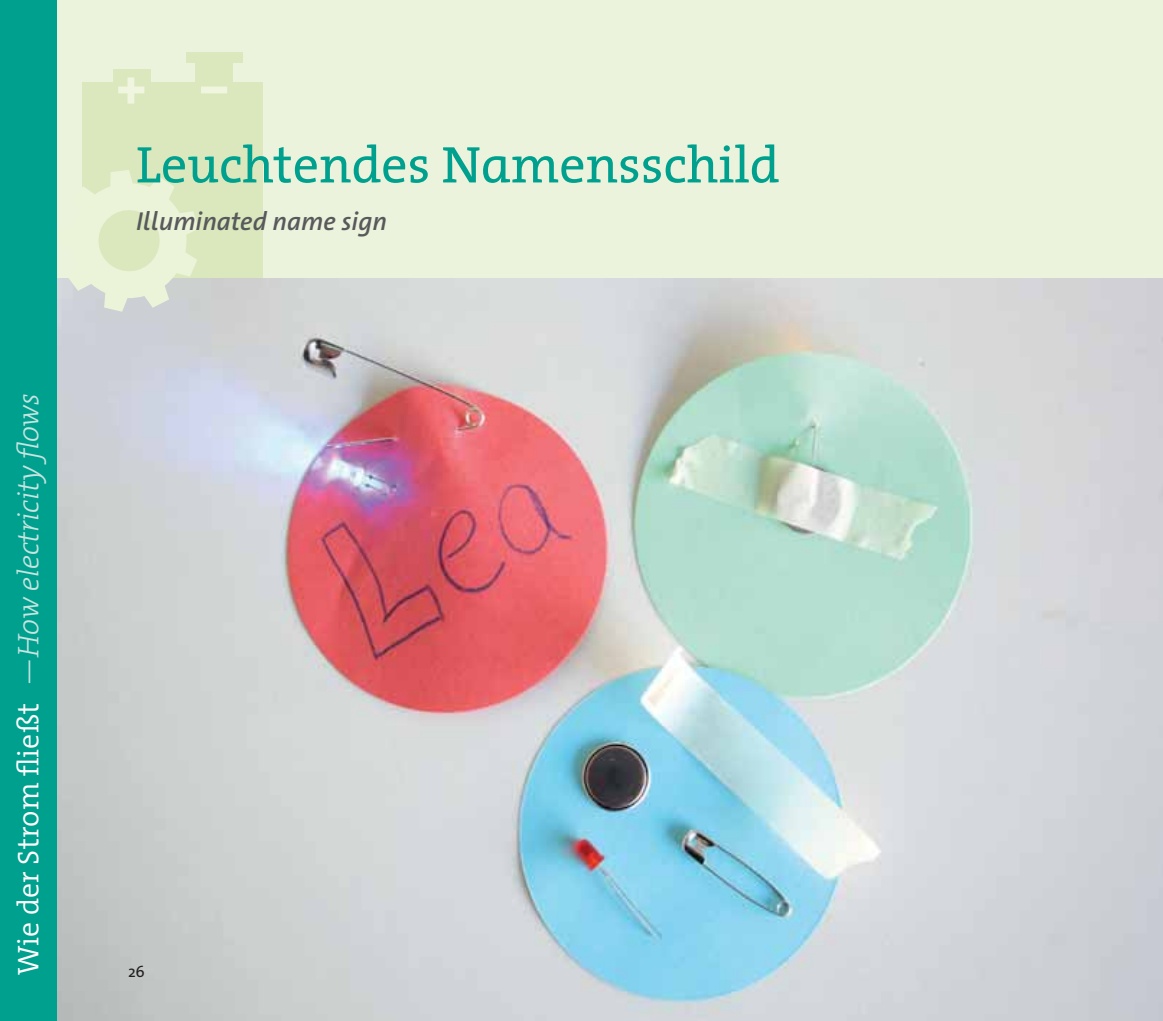
<style>
.page{position:relative;width:1163px;height:1021px;background:#fff}
.page>*{position:absolute;margin:0;border:0;box-sizing:border-box;transform-origin:0 0}
.t1{font:52px "The Serif HP5 Plain";color:#00a08e}
.t2{font:30px "The Serif HP3 Lig IT";color:#c6e4e0}
.t3{font:30px "The Serif HP4 Se Lig";color:#fff}
.t4{font:italic 600 26px "The Sans C4 s";color:#58595b}
.t5{font:16px "The Sans C4 s";color:#231f20}
</style>
<div class="page">
<div style="left:0;top:0;width:1162px;height:1020px;background:#ecf3dd"></div>
<img style="left:57px;top:278px;width:1105px;height:742px">
<div style="left:0;top:0;width:57px;height:1020px;background:#00a08e"></div>
<div style="left:83px;top:82px;width:180px;height:196px;background:#dbe8be"></div>
<div style="left:113px;top:69px;width:38px;height:13px;background:#dbe8be"></div>
<div style="left:195px;top:63px;width:38px;height:19px;background:#dbe8be"></div>
<div style="left:186px;top:52px;width:56px;height:11px;background:#dbe8be"></div>
<svg style="left:58px;top:170px;width:141px;height:142px"></svg>
<div style="left:118px;top:87px;width:26px;height:6px;background:#eff5de"></div>
<div style="left:201px;top:87px;width:26px;height:6px;background:#eff5de"></div>
<div style="left:127px;top:77px;width:7px;height:27px;background:#eff5de"></div>
<p class="t2" style="left:10px;top:686px;width:295px;rotate:-90deg">—How electricityflows</p>
<p class="t3" style="left:10px;top:974px;width:273px;rotate:-90deg">Wie der Strom fließt</p>
<p class="t1" style="left:136px;top:144px;width:645px">Leuchtendes Namensschild</p>
<p class="t4" style="left:136px;top:212px;width:252px">Illuminated name sign</p>
<p class="t5" style="left:128px;top:965px;width:18px">26</p>
</div>
